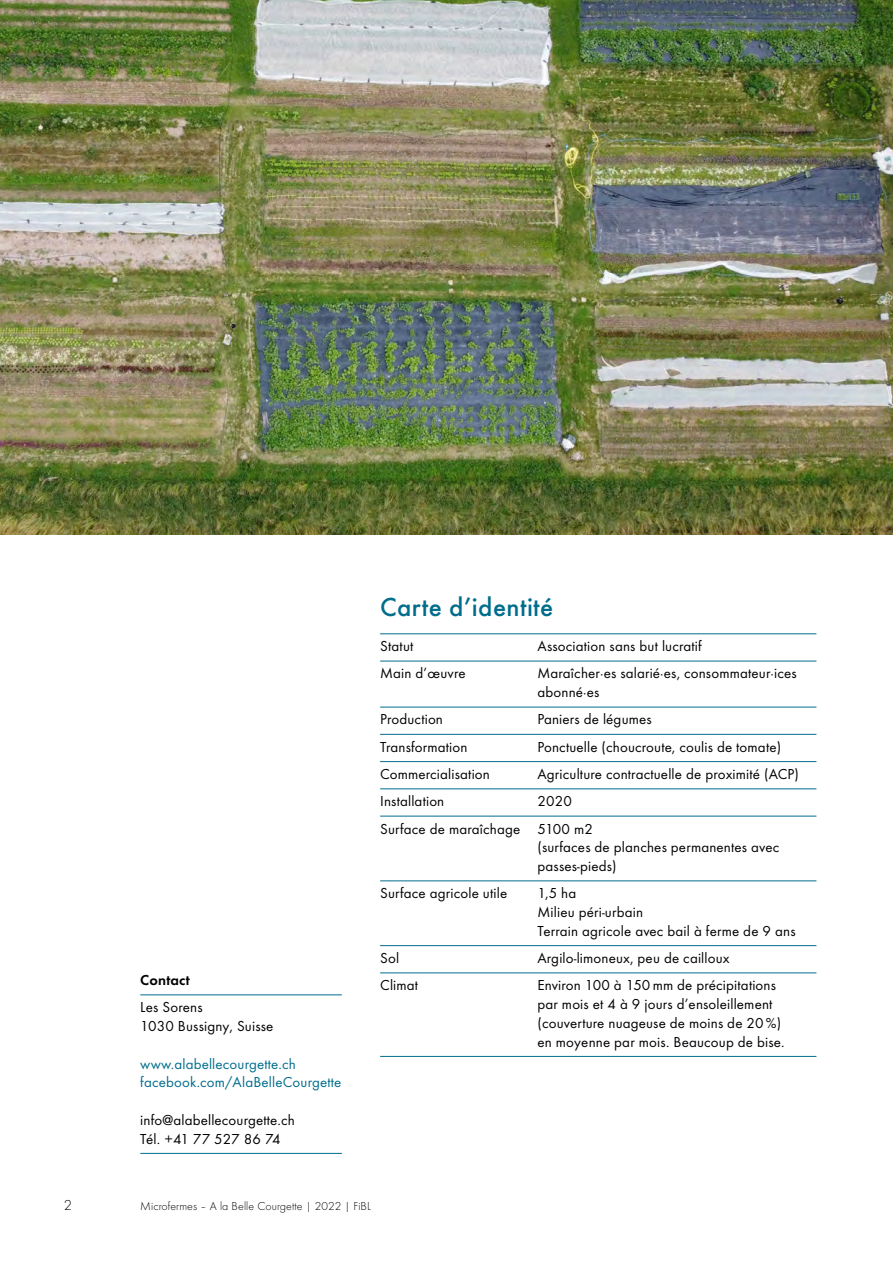
<style>
.page{position:relative;width:893px;height:1263px;background:#fff}
.page>*{position:absolute;margin:0;border:0;box-sizing:border-box;transform-origin:0 0}
.t1{font:500 27px "Function Pro";letter-spacing:.015em;color:#006d8d}
.t2{font:15px/18.8px "Function Pro";letter-spacing:.01em;color:#000}
.t3{font:15px/18.8px "Function Pro";letter-spacing:.01em;color:#006d8d}
.t4{font:600 15px "Function Pro";letter-spacing:.01em;color:#000}
.t5{font:300 15px "Function Pro";color:#000}
.t6{font:300 12px "Function Pro";letter-spacing:.005em;color:#000}
</style>
<div class="page">
<hr style="left:380px;top:633px;width:436px;height:1px;background:#006d8d">
<hr style="left:380px;top:661px;width:436px;height:1px;background:#006d8d">
<hr style="left:380px;top:707px;width:436px;height:1px;background:#006d8d">
<hr style="left:380px;top:734px;width:436px;height:1px;background:#006d8d">
<hr style="left:380px;top:761px;width:436px;height:1px;background:#006d8d">
<hr style="left:380px;top:788px;width:436px;height:1px;background:#006d8d">
<hr style="left:380px;top:816px;width:436px;height:1px;background:#006d8d">
<hr style="left:380px;top:880px;width:436px;height:1px;background:#006d8d">
<hr style="left:380px;top:945px;width:436px;height:1px;background:#006d8d">
<hr style="left:380px;top:972px;width:436px;height:1px;background:#006d8d">
<hr style="left:380px;top:1056px;width:436px;height:1px;background:#006d8d">
<hr style="left:140px;top:994px;width:202px;height:1px;background:#006d8d">
<hr style="left:140px;top:1153px;width:202px;height:1px;background:#006d8d">
<img style="left:0;top:0;width:893px;height:534px">
<p class="t4" style="left:140px;top:971px;width:51px">Contact</p>
<p class="t2" style="left:140px;top:998px;width:135px">Les Sorens<br>1030 Bussigny, Suisse</p>
<p class="t3" style="left:140px;top:1054px;width:203px">www.alabellecourgette.ch facebook.com/AlaBelleCourgette</p>
<p class="t2" style="left:140px;top:1110px;width:156px">info@alabellecourgette.ch<br>Tél. +41 77 527 86 74</p>
<h1 class="t1" style="left:380px;top:591px;width:175px">Carte d’identité</h1>
<p class="t2" style="left:380px;top:637px;width:35px">Statut</p>
<p class="t2" style="left:537px;top:637px;width:166px">Association sans but lucratif</p>
<p class="t2" style="left:380px;top:664px;width:87px">Main d’œuvre</p>
<p class="t2" style="left:537px;top:664px;width:261px">Maraîcher·es salarié·es, consommateur·ices abonné·es</p>
<p class="t2" style="left:380px;top:710px;width:64px">Production</p>
<p class="t2" style="left:537px;top:710px;width:116px">Paniers de légumes</p>
<p class="t2" style="left:380px;top:737px;width:89px">Transformation</p>
<p class="t2" style="left:537px;top:737px;width:245px">Ponctuelle (choucroute, coulis de tomate)</p>
<p class="t2" style="left:380px;top:764px;width:111px">Commercialisation</p>
<p class="t2" style="left:537px;top:764px;width:263px">Agriculture contractuelle de proximité (ACP)</p>
<p class="t2" style="left:380px;top:792px;width:66px">Installation</p>
<p class="t2" style="left:380px;top:787px;width:214px;line-height:27.3px;text-indent:157px">2020<br>Surface de maraîchage 5100 m2</p>
<p class="t2" style="left:537px;top:838px;width:243px">(surfaces de planches permanentes avec passes-pieds)</p>
<p class="t2" style="left:380px;top:884px;width:129px">Surface agricole utile</p>
<p class="t2" style="left:537px;top:884px;width:260px">1,5 ha<br>Milieu péri-urbain<br>Terrain agricole avec bail à ferme de 9 ans</p>
<p class="t2" style="left:380px;top:948px;width:21px">Sol</p>
<p class="t2" style="left:537px;top:948px;width:194px">Argilo-limoneux, peu de cailloux</p>
<p class="t2" style="left:380px;top:976px;width:40px">Climat</p>
<p class="t2" style="left:537px;top:976px;width:249px">Environ 100 à 150mm de précipitations par mois et 4 à 9 jours d’ensoleillement (couverture nuageuse de moins de 20 %) en moyenne par mois. Beaucoup de bise.</p>
<p class="t5" style="left:64px;top:1196px;width:10px">2</p>
<p class="t6" style="left:140px;top:1198px;width:232px">Microfermes – A la Belle Courgette | 2022 | FiBL</p>
</div>
